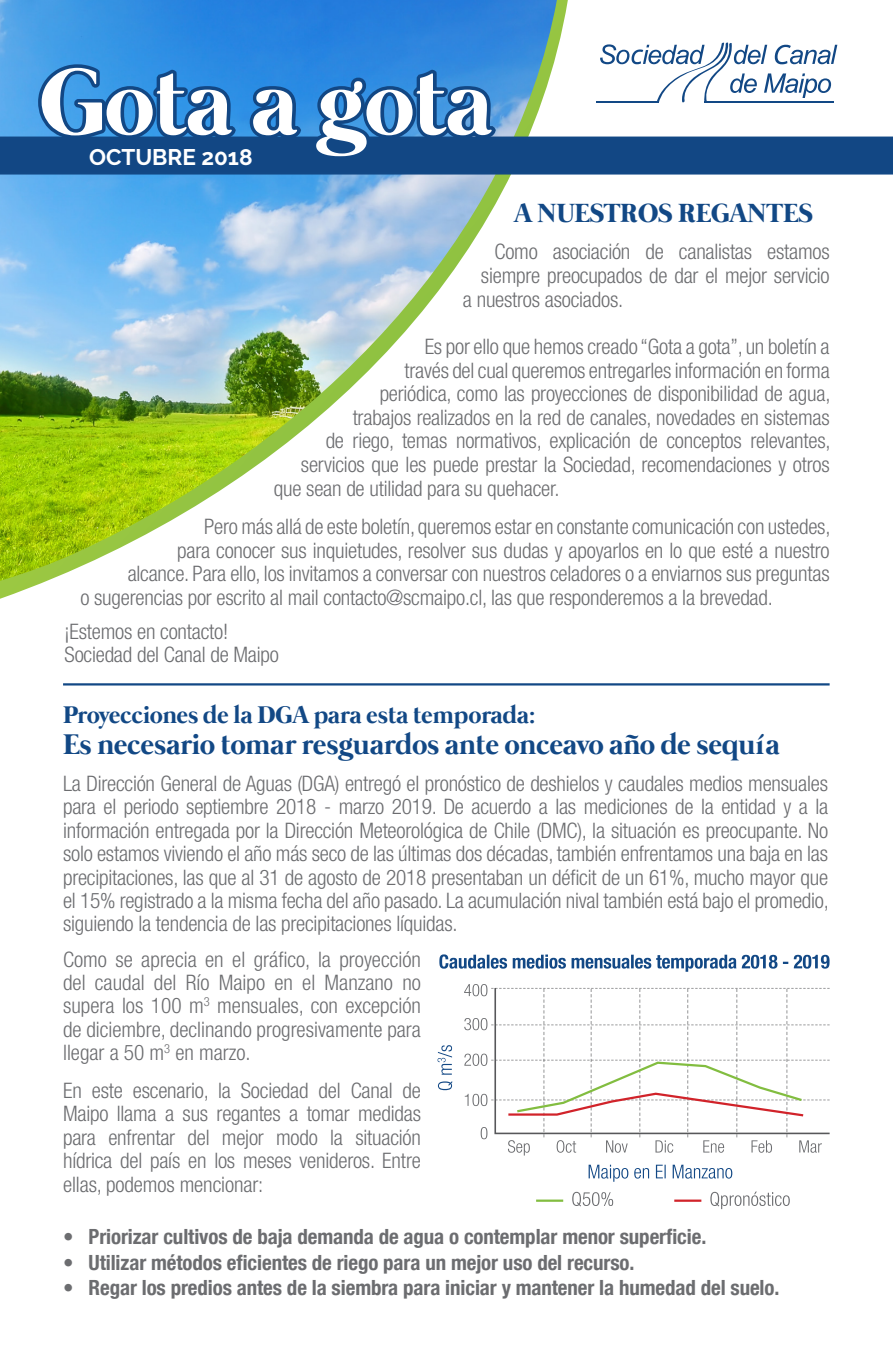
<style>
.page{position:relative;width:893px;height:1372px;background:#fff}
.page>*{position:absolute;margin:0;border:0;box-sizing:border-box;transform-origin:0 0}
.t1{font:700 96.08px "Mermaid";color:#fff}
.t2{font:700 29.25px "Mermaid";color:#124885}
.t3{font:700 27px "Mermaid";color:#124885}
.t4{font:700 24.75px "Mermaid";color:#124885}
.t5{font:700 22.5px "Raleway";color:#fff}
.t6{font:300 condensed 21.38px/23.4px "Helvetica Neue LT Com";letter-spacing:-.01em;color:#6c6d70;text-align:justify}
.t7{font:700 condensed 20.93px "Helvetica Neue LT Com";letter-spacing:-.005em;color:#6c6d70}
</style>
<div class="page">
<img style="left:0;top:0;width:557px;height:581px">
<hr style="left:0;top:170px;width:893px;height:4px;background:#124885">
<svg style="left:0;top:42px;width:893px;height:128px"></svg>
<hr style="left:596px;top:102px;width:63px;height:1px;background:#124885">
<hr style="left:704px;top:102px;width:130px;height:1px;background:#124885">
<hr style="left:63px;top:683px;width:767px;height:2px;background:#124885">
<svg style="left:439px;top:954px;width:390px;height:17px"></svg>
<hr style="left:674px;top:1199px;width:27px;height:2px;background:#d1232a">
<hr style="left:536px;top:1199px;width:27px;height:2px;background:#82bd40">
<svg style="left:589px;top:1164px;width:143px;height:17px"></svg>
<svg style="left:438px;top:1045px;width:15px;height:45px"></svg>
<svg style="left:710px;top:1191px;width:80px;height:17px"></svg>
<svg style="left:572px;top:1191px;width:41px;height:15px"></svg>
<svg style="left:464px;top:984px;width:366px;height:171px"></svg>
<p class="t1" style="left:40px;top:47px;width:455px">Gota a gota</p>
<p class="t5" style="left:89px;top:144px;width:165px">OCTUBRE 2018</p>
<p class="t3" style="left:514px;top:198px;width:300px">A NUESTROS REGANTES</p>
<p class="t6" style="left:494px;top:240px;width:337px">Como asociación de canalistas estamos</p>
<p class="t6" style="left:481px;top:264px;width:350px">siempre preocupados de dar el mejor servicio</p>
<p class="t6" style="left:463px;top:287px;width:162px">a nuestros asociados.</p>
<p class="t6" style="left:425px;top:334px;width:407px">Es por ello que hemos creado “Gota a gota”, un boletín a</p>
<p class="t6" style="left:404px;top:358px;width:427px">través del cual queremos entregarles información en forma</p>
<p class="t6" style="left:380px;top:382px;width:452px">periódica, como las proyecciones de disponibilidad de agua,</p>
<p class="t6" style="left:353px;top:405px;width:479px">trabajos realizados en la red de canales, novedades en sistemas</p>
<p class="t6" style="left:326px;top:429px;width:506px">de riego, temas normativos, explicación de conceptos relevantes,</p>
<p class="t6" style="left:301px;top:453px;width:530px">servicios que les puede prestar la Sociedad, recomendaciones y otros</p>
<p class="t6" style="left:274px;top:476px;width:287px">que sean de utilidad para su quehacer.</p>
<p class="t6" style="left:204px;top:514px;width:628px">Pero más allá de este boletín, queremos estar en constante comunicación con ustedes,</p>
<p class="t6" style="left:177px;top:538px;width:654px">para conocer sus inquietudes, resolver sus dudas y apoyarlos en lo que esté a nuestro</p>
<p class="t6" style="left:128px;top:562px;width:703px">alcance. Para ello, los invitamos a conversar con nuestros celadores o a enviarnos sus preguntas</p>
<p class="t6" style="left:80px;top:585px;width:694px">o sugerencias por escrito al mail contacto@scmaipo.cl, las que responderemos a la brevedad.</p>
<p class="t6" style="left:65px;top:619px;width:165px">¡Estemos en contacto!</p>
<p class="t6" style="left:65px;top:643px;width:216px">Sociedad del Canal de Maipo</p>
<p class="t4" style="left:63px;top:701px;width:474px">Proyecciones de la DGA para esta temporada:</p>
<p class="t2" style="left:63px;top:727px;width:718px">Es necesario tomar resguardos ante onceavo año de sequía</p>
<p class="t6" style="left:63px;top:771px;width:767px">La Dirección General de Aguas (DGA) entregó el pronóstico de deshielos y caudales medios mensuales para el periodo septiembre 2018 - marzo 2019. De acuerdo a las mediciones de la entidad y a la información entregada por la Dirección Meteorológica de Chile (DMC), la situación es preocupante. No solo estamos viviendo el año más seco de las últimas dos décadas, también enfrentamos una baja en las precipitaciones, las que al 31 de agosto de 2018 presentaban un déficit de un 61%, mucho mayor que el 15% registrado a la misma fecha del año pasado. La acumulación nival también está bajo el promedio, siguiendo la tendencia de las precipitaciones líquidas.</p>
<p class="t6" style="left:63px;top:947px;width:359px">Como se aprecia en el gráfico, la proyección del caudal del Río Maipo en el Manzano no supera los 100 m<sup>3</sup> mensuales, con excepción de diciembre, declinando progresivamente para llegar a 50 m<sup>3</sup> en marzo.</p>
<p class="t6" style="left:63px;top:1078px;width:359px">En este escenario, la Sociedad del Canal de Maipo llama a sus regantes a tomar medidas para enfrentar del mejor modo la situación hídrica del país en los meses venideros. Entre ellas, podemos mencionar:</p>
<p class="t7" style="left:63px;top:1224px;width:645px">• Priorizar cultivos de baja demanda de agua o contemplar menor superficie.</p>
<p class="t7" style="left:63px;top:1249px;width:573px">• Utilizar métodos eficientes de riego para un mejor uso del recurso.</p>
<p class="t7" style="left:63px;top:1275px;width:718px">• Regar los predios antes de la siembra para iniciar y mantener la humedad del suelo.</p>
</div>
